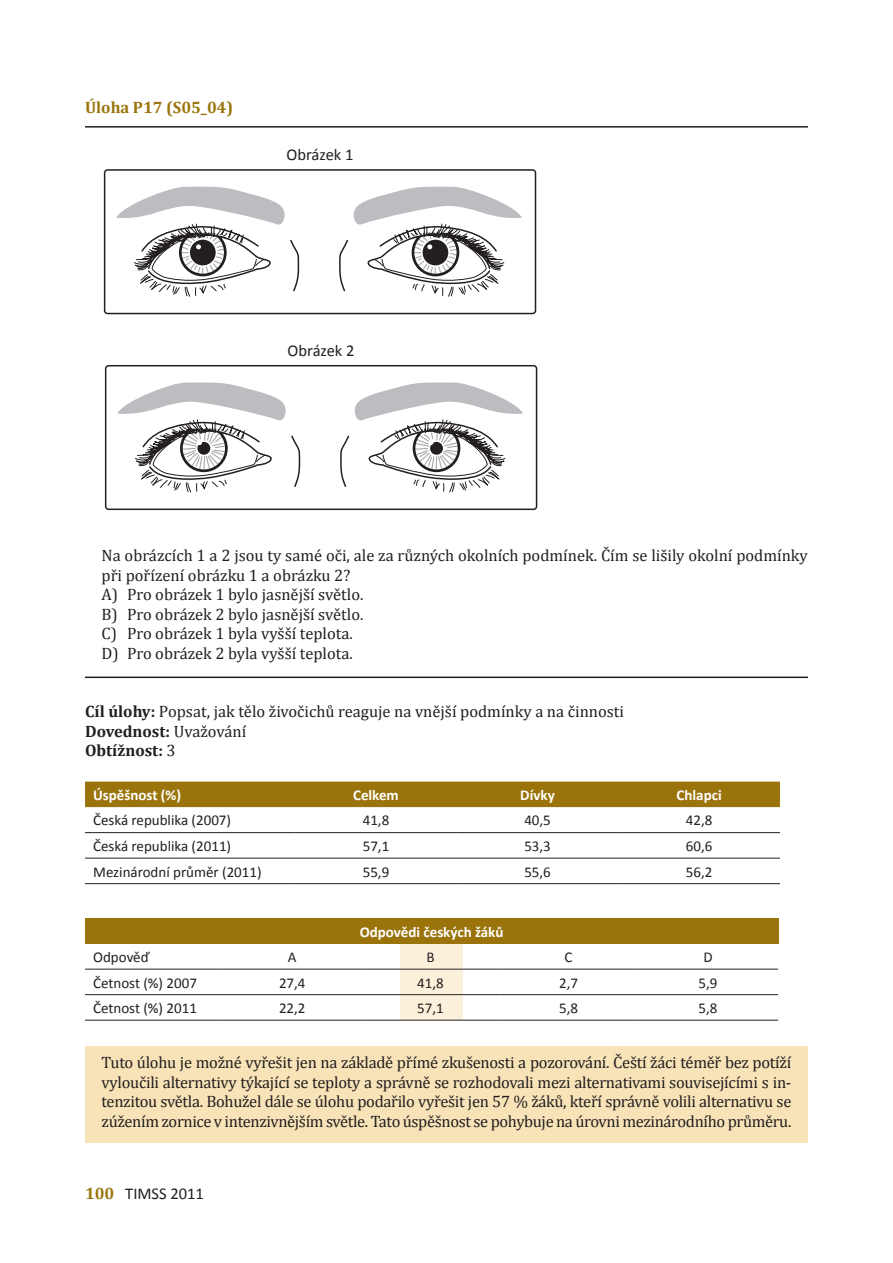
<style>
.page{position:relative;width:893px;height:1263px;background:#fff}
.page>*{position:absolute;margin:0;border:0;box-sizing:border-box;transform-origin:0 0}
.t1{font:16.5px/19.5px "Cambria";color:#231f20}
.t2{font:16.5px "Calibri";color:#231f20}
.t3{font:700 16.5px "Cambria";color:#9a740b}
.t4{font:15px "Calibri";color:#231f20}
.t5{font:700 15px "Calibri";color:#fff}
.s1{font-weight:700}
.s2{font-family:"Cambria";font-weight:700;color:#9a740b}
</style>
<div class="page">
<div style="left:400px;top:932px;width:62px;height:88px;background:#fbf1da"></div>
<div style="left:85px;top:1046px;width:722px;height:96px;background:#f8e3b8"></div>
<div style="left:85px;top:782px;width:695px;height:25px;background:#9a740b"></div>
<hr style="left:85px;top:832px;width:210px;height:1px;background:#231f20">
<hr style="left:295px;top:832px;width:162px;height:1px;background:#231f20">
<hr style="left:457px;top:832px;width:161px;height:1px;background:#231f20">
<hr style="left:618px;top:832px;width:162px;height:1px;background:#231f20">
<hr style="left:85px;top:858px;width:210px;height:1px;background:#231f20">
<hr style="left:295px;top:858px;width:162px;height:1px;background:#231f20">
<hr style="left:457px;top:858px;width:161px;height:1px;background:#231f20">
<hr style="left:618px;top:858px;width:162px;height:1px;background:#231f20">
<hr style="left:85px;top:883px;width:210px;height:1px;background:#231f20">
<hr style="left:295px;top:883px;width:162px;height:1px;background:#231f20">
<hr style="left:457px;top:883px;width:161px;height:1px;background:#231f20">
<hr style="left:618px;top:883px;width:162px;height:1px;background:#231f20">
<div style="left:85px;top:918px;width:693px;height:26px;background:#9a740b"></div>
<hr style="left:85px;top:969px;width:138px;height:1px;background:#231f20">
<hr style="left:223px;top:969px;width:138px;height:1px;background:#231f20">
<hr style="left:361px;top:969px;width:138px;height:1px;background:#231f20">
<hr style="left:499px;top:969px;width:139px;height:1px;background:#231f20">
<hr style="left:638px;top:969px;width:140px;height:1px;background:#231f20">
<hr style="left:85px;top:994px;width:138px;height:1px;background:#231f20">
<hr style="left:223px;top:994px;width:138px;height:1px;background:#231f20">
<hr style="left:361px;top:994px;width:138px;height:1px;background:#231f20">
<hr style="left:499px;top:994px;width:139px;height:1px;background:#231f20">
<hr style="left:638px;top:994px;width:140px;height:1px;background:#231f20">
<hr style="left:85px;top:1020px;width:138px;height:1px;background:#231f20">
<hr style="left:223px;top:1020px;width:138px;height:1px;background:#231f20">
<hr style="left:361px;top:1020px;width:138px;height:1px;background:#231f20">
<hr style="left:499px;top:1020px;width:139px;height:1px;background:#231f20">
<hr style="left:638px;top:1020px;width:140px;height:1px;background:#231f20">
<svg style="left:103px;top:169px;width:434px;height:146px"></svg>
<svg style="left:115px;top:184px;width:408px;height:118px"></svg>
<svg style="left:104px;top:365px;width:434px;height:145px"></svg>
<svg style="left:116px;top:380px;width:408px;height:118px"></svg>
<hr style="left:85px;top:676px;width:723px;height:2px;background:#231f20">
<hr style="left:85px;top:126px;width:723px;height:2px;background:#231f20">
<p class="t3" style="left:85px;top:97px;width:150px">Úloha P17 (S05_04)</p>
<p class="t2" style="left:287px;top:144px;width:68px">Obrázek 1</p>
<p class="t2" style="left:288px;top:340px;width:68px">Obrázek 2</p>
<p class="t1" style="left:102px;top:546px;width:708px">Na obrázcích 1 a 2 jsou ty samé oči, ale za různých okolních podmínek. Čím se lišily okolní podmínky při pořízení obrázku 1 a obrázku 2?<br>A) Pro obrázek 1 bylo jasnější světlo.<br>B) Pro obrázek 2 bylo jasnější světlo.<br>C) Pro obrázek 1 byla vyšší teplota.<br>D) Pro obrázek 2 byla vyšší teplota.</p>
<p class="t1" style="left:85px;top:702px;width:541px"><span class="s1">Cíl úlohy:</span> Popsat, jak tělo živočichů reaguje na vnější podmínky a na činnosti<br><span class="s1">Dovednost:</span> Uvažování<br><span class="s1">Obtížnost:</span> 3</p>
<p class="t5" style="left:93px;top:786px;width:90px">Úspěšnost (%)</p>
<p class="t5" style="left:353px;top:786px;width:47px">Celkem</p>
<p class="t5" style="left:520px;top:786px;width:36px">Dívky</p>
<p class="t5" style="left:677px;top:786px;width:47px">Chlapci</p>
<p class="t4" style="left:93px;top:811px;width:139px">Česká republika (2007)</p>
<p class="t4" style="left:363px;top:811px;width:28px">41,8</p>
<p class="t4" style="left:524px;top:811px;width:28px">40,5</p>
<p class="t4" style="left:686px;top:811px;width:28px">42,8</p>
<p class="t4" style="left:93px;top:837px;width:139px">Česká republika (2011)</p>
<p class="t4" style="left:363px;top:837px;width:28px">57,1</p>
<p class="t4" style="left:524px;top:837px;width:28px">53,3</p>
<p class="t4" style="left:686px;top:837px;width:28px">60,6</p>
<p class="t4" style="left:93px;top:862px;width:170px">Mezinárodní průměr (2011)</p>
<p class="t4" style="left:363px;top:862px;width:28px">55,9</p>
<p class="t4" style="left:524px;top:862px;width:28px">55,6</p>
<p class="t4" style="left:686px;top:862px;width:28px">56,2</p>
<p class="t5" style="left:360px;top:922px;width:145px">Odpovědi českých žáků</p>
<p class="t4" style="left:93px;top:947px;width:58px">Odpověď</p>
<p class="t4" style="left:288px;top:947px;width:10px">A</p>
<p class="t4" style="left:426px;top:947px;width:10px">B</p>
<p class="t4" style="left:565px;top:947px;width:9px">C</p>
<p class="t4" style="left:703px;top:947px;width:11px">D</p>
<p class="t4" style="left:93px;top:973px;width:105px">Četnost (%) 2007</p>
<p class="t4" style="left:279px;top:973px;width:28px">27,4</p>
<p class="t4" style="left:417px;top:973px;width:28px">41,8</p>
<p class="t4" style="left:559px;top:973px;width:20px">2,7</p>
<p class="t4" style="left:698px;top:973px;width:20px">5,9</p>
<p class="t4" style="left:93px;top:999px;width:105px">Četnost (%) 2011</p>
<p class="t4" style="left:279px;top:999px;width:28px">22,2</p>
<p class="t4" style="left:417px;top:999px;width:28px">57,1</p>
<p class="t4" style="left:559px;top:999px;width:20px">5,8</p>
<p class="t4" style="left:698px;top:999px;width:20px">5,8</p>
<p class="t1" style="left:102px;top:1053px;width:691px;text-align:justify">Tuto úlohu je možné vyřešit jen na základě přímé zkušenosti a pozorování. Čeští žáci téměř bez potíží vyloučili alternativy týkající se teploty a správně se rozhodovali mezi alternativami souvisejícími s in&shy;tenzitou světla. Bohužel dále se úlohu podařilo vyřešit jen 57 % žáků, kteří správně volili alternativu se zúžením zornice v intenzivnějším světle. Tato úspěšnost se pohybuje na úrovni mezinárodního průměru.</p>
<p class="t2" style="left:85px;top:1183px;width:120px"><span class="s2">100</span> TIMSS 2011</p>
</div>
